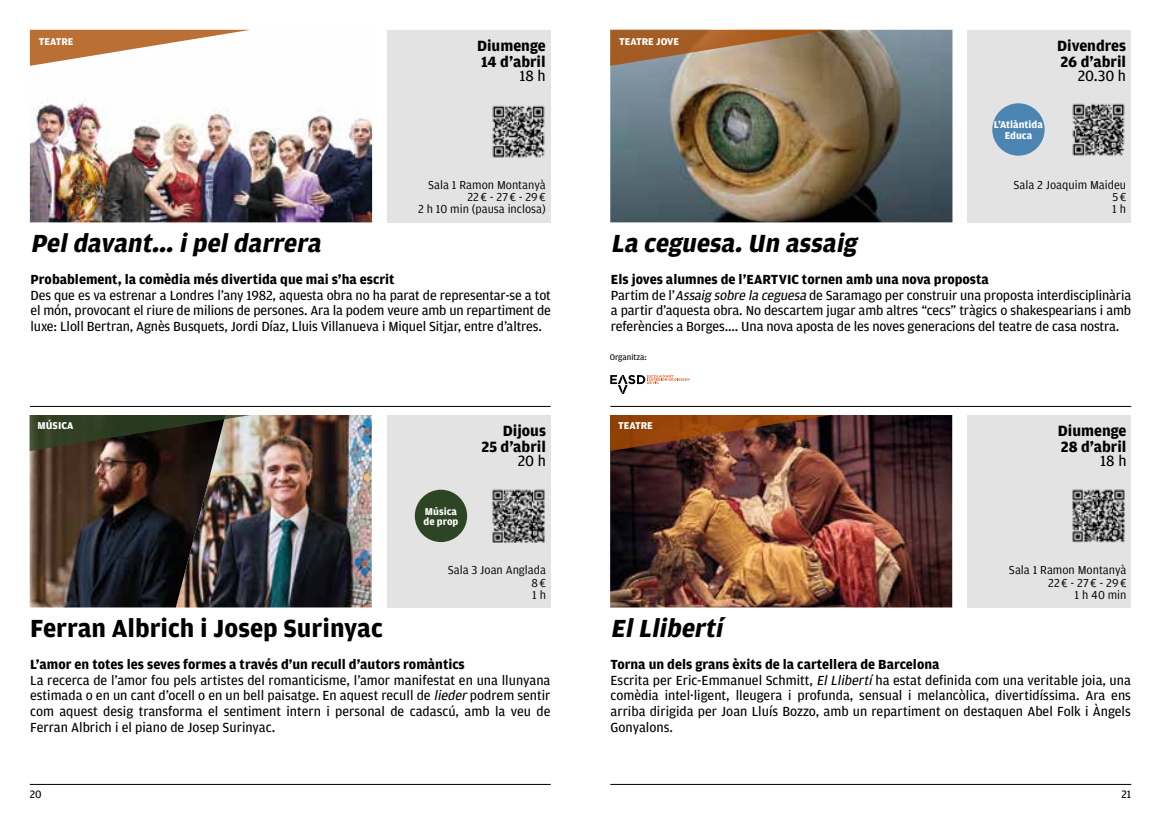
<style>
.page{position:relative;width:1161px;height:819px;background:#fff}
.page>*{position:absolute;margin:0;border:0;box-sizing:border-box;transform-origin:0 0}
.t1{font:italic 700 26.25px "Amplitude";color:#000}
.t2{font:700 26.25px "Amplitude";color:#000}
.t3{font:700 15.75px/15.8px "Amplitude";color:#000}
.t4{font:15.75px "Amplitude";color:#000}
.t5{font:14px/15.8px "Amplitude";letter-spacing:-.01em;color:#000;text-align:justify}
.t6{font:700 14px "Amplitude";color:#000}
.t7{font:12.25px/12.2px "Amplitude";color:#000;text-align:right}
.t8{font:11.38px "Amplitude";color:#000}
.t9{font:700 10.5px/10.5px "Amplitude";color:#fff}
.t10{font:8.75px "Amplitude";color:#000}
.s1{font-weight:700}
.s2{font-style:italic}
</style>
<div class="page">
<hr style="left:30px;top:784px;width:521px;height:1px;background:#000">
<hr style="left:610px;top:784px;width:521px;height:1px;background:#000">
<hr style="left:610px;top:406px;width:521px;height:1px;background:#000">
<hr style="left:30px;top:406px;width:521px;height:1px;background:#000">
<div style="left:387px;top:30px;width:163px;height:192px;background:#e3e3e3"></div>
<img style="left:30px;top:99px;width:342px;height:123px">
<svg style="left:30px;top:30px;width:219px;height:36px"></svg>
<img style="left:225px;top:415px;width:147px;height:192px">
<img style="left:30px;top:451px;width:195px;height:156px">
<div style="left:387px;top:415px;width:163px;height:192px;background:#e3e3e3"></div>
<svg style="left:30px;top:415px;width:220px;height:36px;background:#3e412f"></svg>
<div style="left:415px;top:489px;width:52px;height:53px;background:#2d4524;border-radius:50%"></div>
<div style="left:967px;top:30px;width:163px;height:192px;background:#e3e3e3"></div>
<img style="left:610px;top:30px;width:342px;height:192px">
<svg style="left:610px;top:30px;width:221px;height:36px;background:#a47750"></svg>
<svg style="left:610px;top:375px;width:80px;height:19px"></svg>
<div style="left:967px;top:415px;width:164px;height:192px;background:#e3e3e3"></div>
<img style="left:610px;top:415px;width:342px;height:192px">
<img style="left:610px;top:415px;width:221px;height:36px">
<div style="left:992px;top:103px;width:52px;height:53px;background:#4d85b2;border-radius:50%"></div>
<img style="left:1072px;top:103px;width:53px;height:53px">
<img style="left:492px;top:105px;width:53px;height:53px">
<img style="left:1072px;top:489px;width:53px;height:53px">
<img style="left:492px;top:489px;width:53px;height:53px">
<p class="t9" style="left:39px;top:37px;width:36px">TEATRE</p>
<p class="t3" style="left:477px;top:38px;width:70px">Diumenge<br>14 d’abril</p>
<p class="t4" style="left:519px;top:67px;width:28px">18 h</p>
<p class="t9" style="left:619px;top:37px;width:61px">TEATRE JOVE</p>
<p class="t3" style="left:1057px;top:38px;width:71px">Divendres<br>26 d’abril</p>
<p class="t4" style="left:1078px;top:67px;width:50px">20.30 h</p>
<p class="t9" style="left:994px;top:120px;width:50px;text-align:center">L’Atlàntida<br>Educa</p>
<p class="t7" style="left:418px;top:178px;width:129px">Sala 1 Ramon Montanyà<br>22 € - 27 € - 29 €<br>2 h 10 min (pausa inclosa)</p>
<p class="t7" style="left:1112px;top:178px;width:15px;text-align:justify;text-indent:-99px">Sala 2 Joaquim Maideu 5 € 1 h</p>
<h1 class="t1" style="left:31px;top:229px;width:297px">Peldavant… ipeldarrera</h1>
<p class="t6" style="left:31px;top:271px;width:366px">Probablement, la comèdia més divertida que mai s’ha escrit</p>
<p class="t5" style="left:31px;top:287px;width:522px">Des que es va estrenar a Londres l’any 1982, aquesta obra no ha parat de representar-se a tot el món, provocant el riure de milions de persones. Ara la podem veure amb un repartiment de luxe: Lloll Bertran, Agnès Busquets, Jordi Díaz, Lluis Villanueva i Miquel Sitjar, entre d’altres.</p>
<h1 class="t1" style="left:611px;top:229px;width:252px">La ceguesa.Un assaig</h1>
<p class="t5" style="left:611px;top:271px;width:522px;text-align:left"><span class="s1">Els joves alumnes de l’EARTVIC tornen amb una nova proposta<br></span>Partim de l’<span class="s2">Assaig sobre la ceguesa</span> de Saramago per construir una proposta interdisciplinària a partir d’aquesta obra. No descartem jugar amb altres “cecs” tràgics o shakespearians i amb referències a Borges.... Una nova aposta de les noves generacions del teatre de casa nostra.</p>
<p class="t10" style="left:610px;top:352px;width:38px">Organitza:</p>
<p class="t9" style="left:38px;top:420px;width:37px">MÚSICA</p>
<p class="t3" style="left:481px;top:423px;width:66px;text-align:right">Dijous<br>25 d’abril</p>
<p class="t4" style="left:518px;top:452px;width:30px">20 h</p>
<p class="t9" style="left:618px;top:420px;width:36px">TEATRE</p>
<p class="t3" style="left:1058px;top:423px;width:70px">Diumenge<br>28 d’abril</p>
<p class="t4" style="left:1100px;top:452px;width:28px">18 h</p>
<p class="t9" style="left:423px;top:506px;width:36px">Música de prop</p>
<p class="t7" style="left:532px;top:564px;width:16px;text-align:justify;text-indent:-84px">Sala 3 Joan Anglada 8 € 1 h</p>
<p class="t7" style="left:1009px;top:564px;width:119px">Sala 1 Ramon Montanyà<br>22 € - 27 € - 29 €<br>1 h 40 min</p>
<h1 class="t2" style="left:30px;top:614px;width:354px">Ferran Albrich i Josep Surinyac</h1>
<p class="t6" style="left:30px;top:656px;width:436px">L’amor en totes les seves formes a través d’un recull d’autors romàntics</p>
<p class="t5" style="left:30px;top:672px;width:522px">La recerca de l’amor fou pels artistes del romanticisme, l’amor manifestat en una llunyana estimada o en un cant d’ocell o en un bell paisatge. En aquest recull de <span class="s2">lieder</span> podrem sentir com aquest desig transforma el sentiment intern i personal de cadascú, amb la veu de Ferran Albrich i el piano de Josep Surinyac.</p>
<h1 class="t1" style="left:611px;top:614px;width:119px">ElLlibertí</h1>
<p class="t5" style="left:611px;top:656px;width:522px;text-align:left"><span class="s1">Torna un dels grans èxits de la cartellera de Barcelona<br></span>Escrita per Eric-Emmanuel Schmitt, <span class="s2">ElLlibertí</span>ha estat definida com una veritable joia, una comèdia intel·ligent, lleugera i profunda, sensual i melancòlica, divertidíssima. Ara ens arriba dirigida per Joan Lluís Bozzo, amb un repartiment on destaquen Abel Folk i Àngels Gonyalons.</p>
<p class="t8" style="left:30px;top:788px;width:13px">20</p>
<p class="t8" style="left:1121px;top:788px;width:11px">21</p>
</div>
